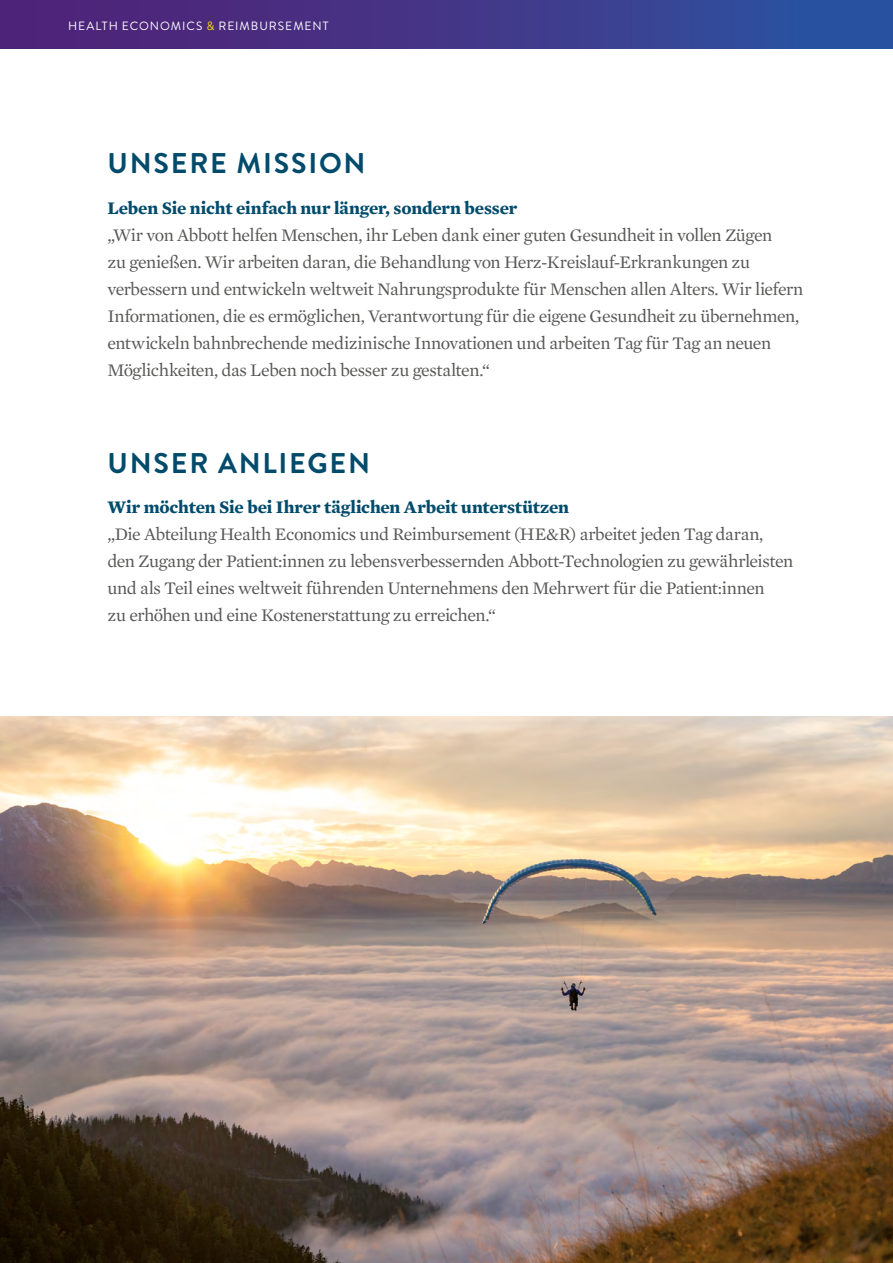
<style>
.page{position:relative;width:893px;height:1263px;background:#fff}
.page>*{position:absolute;margin:0;border:0;box-sizing:border-box;transform-origin:0 0}
.t1{font:700 28.5px "Brandon Grotesque";letter-spacing:.065em;color:#004b6c}
.t2{font:18px/27px "Mercury Text G1";letter-spacing:-.025em;color:#575756}
.t3{font:700 18px "Mercury Text G1";letter-spacing:-.01em;color:#004b6c}
.t4{font:12px "Brandon Grotesque";letter-spacing:.08em;color:#fff}
.s1{color:#ffdf00}
</style>
<div class="page">
<div style="left:0;top:0;width:893px;height:49px;background:linear-gradient(to right,#551e73,#2b53a1)"></div>
<img style="left:0;top:716px;width:893px;height:547px">
<p class="t4" style="left:68px;top:17px;width:262px">HEALTH ECONOMICS <span class="s1">&amp;</span> REIMBURSEMENT</p>
<h1 class="t1" style="left:108px;top:143px;width:260px">UNSERE MISSION</h1>
<p class="t3" style="left:107px;top:194px;width:412px">Leben Sie nicht einfach nur länger, sondern besser</p>
<p class="t2" style="left:107px;top:220px;width:698px">„Wir von Abbott helfen Menschen, ihr Leben dank einer guten Gesundheit in vollen Zügen<br>zu genießen. Wir arbeiten daran, die Behandlung von Herz-Kreislauf-Erkrankungen zu verbessern und entwickeln weltweit Nahrungsprodukte für Menschen allen Alters. Wir liefern Informationen, die es ermöglichen, Verantwortung für die eigene Gesundheit zu übernehmen, entwickeln bahnbrechende medizinische Innovationen und arbeiten Tag für Tag an neuen Möglichkeiten, das Leben noch besser zu gestalten.“</p>
<h1 class="t1" style="left:108px;top:443px;width:264px">UNSER ANLIEGEN</h1>
<p class="t3" style="left:107px;top:494px;width:463px">Wir möchten Sie bei Ihrer täglichen Arbeit unterstützen</p>
<p class="t2" style="left:107px;top:520px;width:687px">„Die Abteilung Health Economics und Reimbursement (HE&amp;R) arbeitet jeden Tag daran, den Zugang der Patient:innen zu lebensverbessernden Abbott-Technologien zu gewährleisten und als Teil eines weltweit führenden Unternehmens den Mehrwert für die Patient:innen<br>zu erhöhen und eine Kostenerstattung zu erreichen.“</p>
</div>
